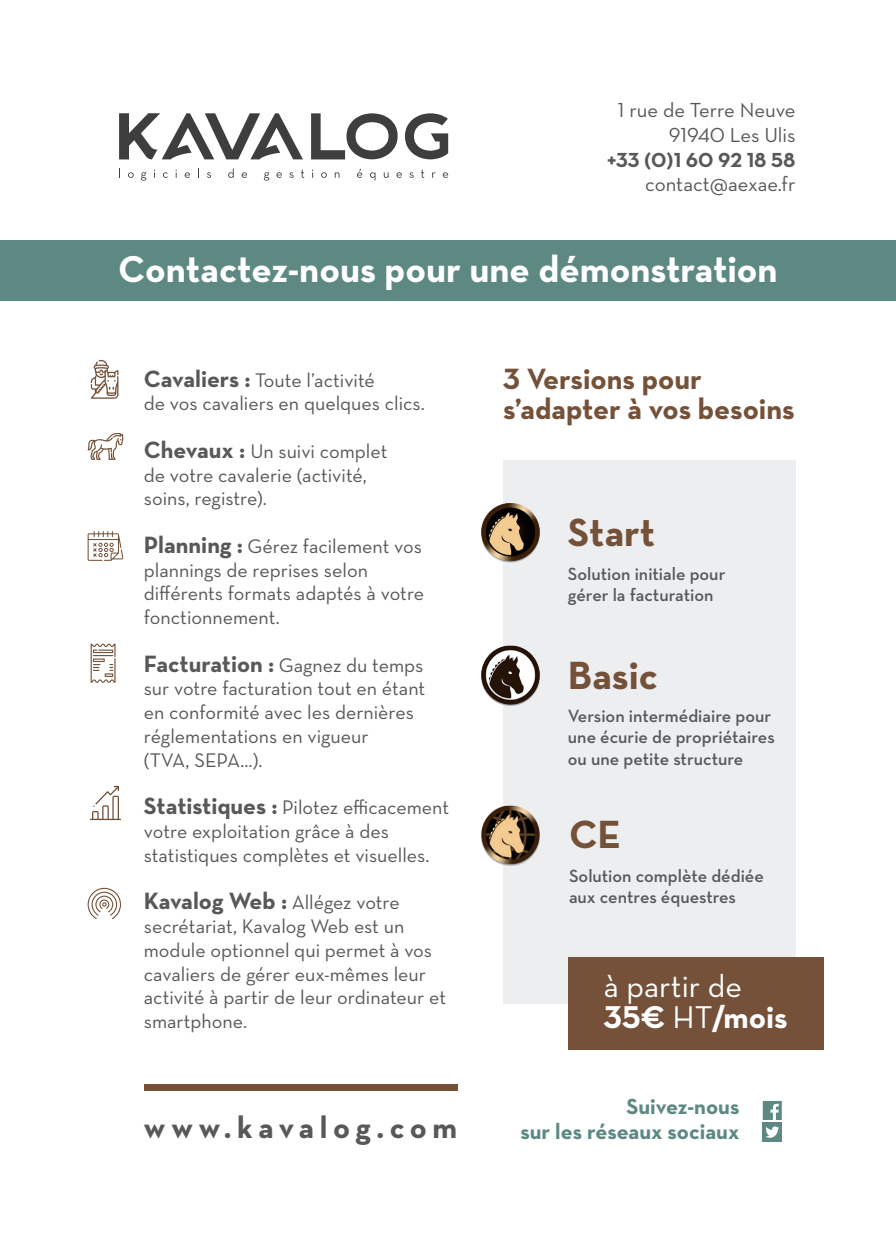
<style>
.page{position:relative;width:896px;height:1248px;background:#fff}
.page>*{position:absolute;margin:0;border:0;box-sizing:border-box;transform-origin:0 0}
.t1{font:700 40px "Neutra Text";color:#745138}
.t2{font:700 38px "Neutra Text";color:#fff}
.t3{font:700 32px "Neutra Text";color:#fff}
.t4{font:32px "Neutra Text";color:#fff}
.t5{font:700 31.2px "Neutra Text";letter-spacing:.18em;color:#57585a}
.t6{font:700 29.8px/30.4px "Neutra Text";color:#745138}
.t7{font:700 22.4px "Neutra Text";color:#5d8982}
.t8{font:20.6px/24.8px "Neutra Text";color:#57585a;text-align:right}
.t9{font:20.6px "Neutra Text Bold Fractions";color:#57585a}
.t10{font:20px/23.8px "Neutra Text";color:#57585a}
.t11{font:600 18px/21.6px "Neutra Text";color:#57585a}
.s1{font-family:"Neutra Text Book Fractions"}
.s2{font-family:"Neutra Text";font-weight:700}
.s3{font-weight:700;font-size:24px}
.s4{font-family:"Neutra Text Bold Fractions";font-weight:400}
.s5{font-weight:400}
</style>
<div class="page">
<div style="left:763px;top:1122px;width:19px;height:19px;background:#5d8982"></div>
<div style="left:0;top:240px;width:896px;height:61px;background:#5d8982"></div>
<div style="left:503px;top:460px;width:292px;height:543px;background:#edeeef"></div>
<div style="left:568px;top:956px;width:255px;height:93px;background:#745138"></div>
<div style="left:144px;top:1083px;width:313px;height:7px;background:#745138"></div>
<img style="left:481px;top:645px;width:59px;height:60px">
<img style="left:481px;top:503px;width:59px;height:60px">
<img style="left:481px;top:805px;width:59px;height:60px">
<svg style="left:90px;top:785px;width:31px;height:35px"></svg>
<svg style="left:91px;top:643px;width:25px;height:39px"></svg>
<svg style="left:88px;top:531px;width:35px;height:30px"></svg>
<svg style="left:88px;top:433px;width:36px;height:27px"></svg>
<svg style="left:91px;top:360px;width:27px;height:39px"></svg>
<svg style="left:88px;top:887px;width:33px;height:32px"></svg>
<svg style="left:763px;top:1101px;width:19px;height:18px"></svg>
<svg style="left:765px;top:1126px;width:14px;height:11px"></svg>
<svg style="left:311px;top:113px;width:87px;height:46px"></svg>
<svg style="left:405px;top:113px;width:43px;height:46px"></svg>
<svg style="left:128px;top:172px;width:6px;height:6px"></svg>
<svg style="left:141px;top:172px;width:5px;height:9px"></svg>
<svg style="left:163px;top:172px;width:5px;height:6px"></svg>
<svg style="left:175px;top:170px;width:2px;height:8px"></svg>
<svg style="left:185px;top:172px;width:5px;height:6px"></svg>
<svg style="left:207px;top:172px;width:4px;height:6px"></svg>
<svg style="left:228px;top:168px;width:6px;height:10px"></svg>
<svg style="left:242px;top:172px;width:5px;height:6px"></svg>
<svg style="left:264px;top:172px;width:5px;height:9px"></svg>
<svg style="left:276px;top:172px;width:6px;height:6px"></svg>
<svg style="left:289px;top:172px;width:5px;height:6px"></svg>
<svg style="left:301px;top:170px;width:3px;height:8px"></svg>
<svg style="left:321px;top:172px;width:6px;height:6px"></svg>
<svg style="left:335px;top:172px;width:4px;height:6px"></svg>
<svg style="left:357px;top:169px;width:5px;height:9px"></svg>
<svg style="left:370px;top:172px;width:5px;height:8px"></svg>
<svg style="left:384px;top:172px;width:4px;height:6px"></svg>
<svg style="left:396px;top:172px;width:6px;height:6px"></svg>
<svg style="left:409px;top:172px;width:5px;height:6px"></svg>
<svg style="left:421px;top:170px;width:3px;height:8px"></svg>
<svg style="left:432px;top:172px;width:3px;height:6px"></svg>
<svg style="left:443px;top:172px;width:5px;height:6px"></svg>
<svg style="left:119px;top:113px;width:184px;height:46px"></svg>
<p class="t8" style="left:618px;top:97px;width:179px"><span class="s1">1</span> rue de Terre Neuve<br><span class="s1">91940</span> Les Ulis</p>
<p class="t9" style="left:607px;top:151px;width:190px">+33 <span class="s2">(</span>0<span class="s2">)</span>1 60 92 18 58</p>
<p class="t8" style="left:645px;top:172px;width:152px">contact@aexae.fr</p>
<h2 class="t2" style="left:118px;top:245px;width:661px">Contactez-nous pour une démonstration</h2>
<p class="t10" style="left:144px;top:367px;width:282px"><span class="s3">Cavaliers :</span> Toute l’activité<br>de vos cavaliers en quelques clics.</p>
<p class="t10" style="left:144px;top:439px;width:245px"><span class="s3">Chevaux :</span> Un suivi complet de votre cavalerie (activité, soins, registre).</p>
<p class="t10" style="left:144px;top:534px;width:282px"><span class="s3">Planning :</span> Gérez facilement vos plannings de reprises selon différents formats adaptés à votre fonctionnement.</p>
<p class="t10" style="left:144px;top:652px;width:283px"><span class="s3">Facturation :</span> Gagnez du temps sur votre facturation tout en étant en conformité avec les dernières réglementations en vigueur<br>(TVA, SEPA...).</p>
<p class="t10" style="left:144px;top:795px;width:307px"><span class="s3">Statistiques :</span> Pilotez efficacement votre exploitation grâce à des statistiques complètes et visuelles.</p>
<p class="t10" style="left:144px;top:890px;width:304px"><span class="s3">Kavalog Web :</span> Allégez votre secrétariat, Kavalog Web est un module optionnel qui permet à vos cavaliers de gérer eux-mêmes leur activité à partir de leur ordinateur et smartphone.</p>
<h3 class="t6" style="left:503px;top:362px;width:293px"><span class="s4">3</span> Versions pour s’adapter à vos besoins</h3>
<h1 class="t1" style="left:568px;top:507px;width:89px">Start</h1>
<p class="t11" style="left:568px;top:562px;width:159px">Solution initiale pour gérer la facturation</p>
<h1 class="t1" style="left:568px;top:650px;width:91px">Basic</h1>
<p class="t11" style="left:568px;top:704px;width:208px">Version intermédiaire pour une écurie de propriétaires ou une petite structure</p>
<h1 class="t1" style="left:569px;top:809px;width:54px">CE</h1>
<p class="t11" style="left:569px;top:864px;width:196px">Solution complète dédiée aux centres équestres</p>
<h3 class="t4" style="left:604px;top:967px;width:140px">à partir de</h3>
<h3 class="t3" style="left:604px;top:997px;width:185px"><span class="s4">35€</span> <span class="s5">HT</span>/mois</h3>
<p class="t7" style="left:626px;top:1092px;width:115px">Suivez-nous</p>
<h3 class="t5" style="left:144px;top:1107px;width:315px">www.kavalog.com</h3>
<p class="t7" style="left:520px;top:1116px;width:220px">sur les réseaux sociaux</p>
</div>
